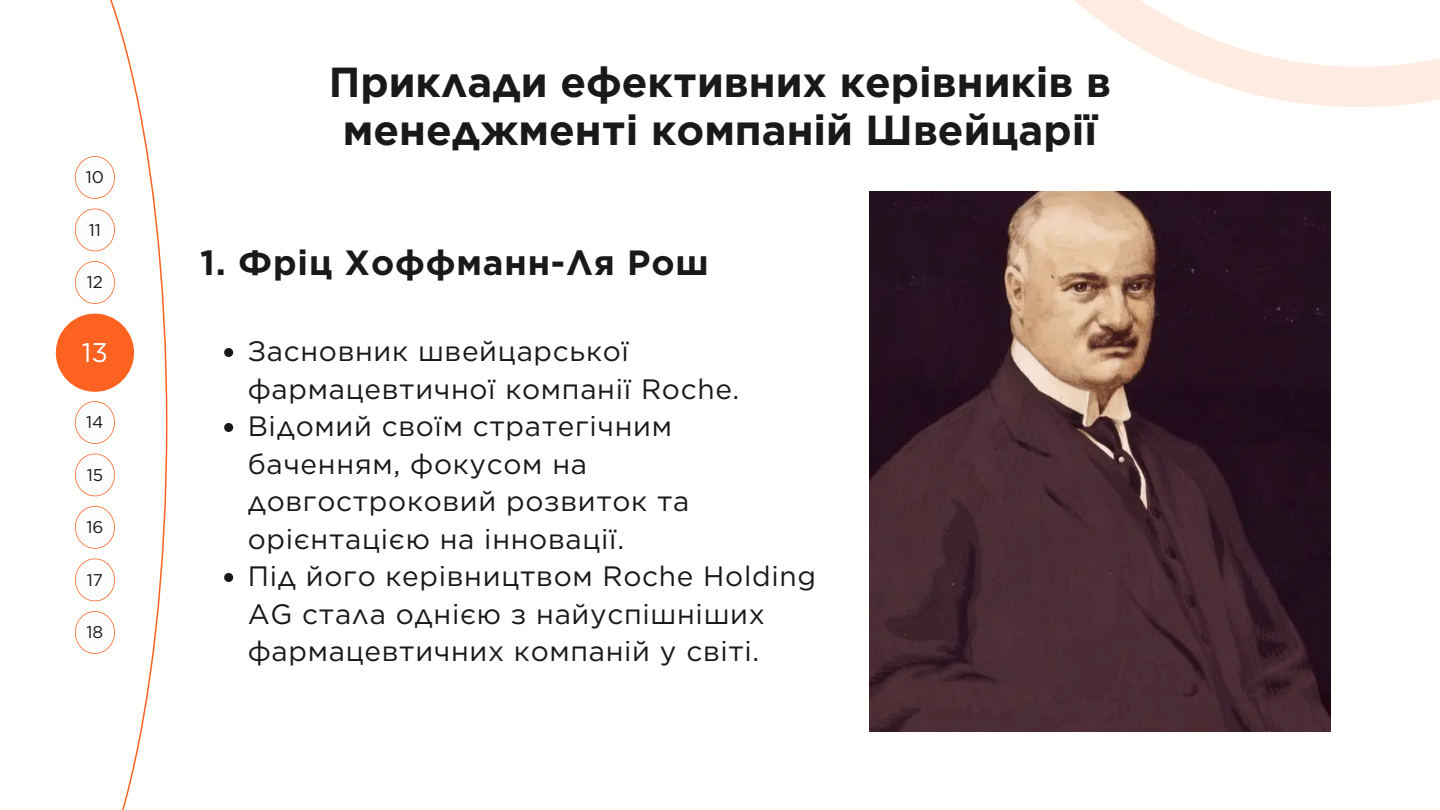
<style>
.page{position:relative;width:1440px;height:810px;background:#fff}
.page>*{position:absolute;margin:0;border:0;box-sizing:border-box;transform-origin:0 0}
.t1{font:700 42px/48px "Gotham";color:#191919;text-align:center}
.t2{font:700 35px "Gotham";letter-spacing:.025em;color:#191919}
.t3{font:28px/37.5px "Gotham";letter-spacing:.025em;color:#191919}
.t4{font:27px "Gotham";color:#fffefe}
.t5{font:17px "Gotham";color:#191919}
</style>
<div class="page">
<svg style="left:55px;top:0;width:112px;height:810px"></svg>
<div style="left:56px;top:314px;width:78px;height:78px;background:#fd6220;border-radius:50%"></div>
<svg style="left:75px;top:261px;width:40px;height:43px"></svg>
<svg style="left:75px;top:156px;width:40px;height:43px"></svg>
<svg style="left:75px;top:401px;width:40px;height:43px"></svg>
<svg style="left:75px;top:209px;width:40px;height:42px"></svg>
<svg style="left:75px;top:506px;width:40px;height:43px"></svg>
<svg style="left:75px;top:454px;width:40px;height:42px"></svg>
<svg style="left:75px;top:559px;width:40px;height:42px"></svg>
<svg style="left:75px;top:611px;width:40px;height:43px"></svg>
<svg style="left:1074px;top:0;width:366px;height:107px"></svg>
<img style="left:870px;top:191px;width:461px;height:541px">
<svg style="left:224px;top:348px;width:9px;height:9px"></svg>
<svg style="left:224px;top:423px;width:9px;height:9px"></svg>
<svg style="left:224px;top:573px;width:9px;height:9px"></svg>
<p class="t5" style="left:86px;top:167px;width:20px">10</p>
<p class="t5" style="left:89px;top:219px;width:14px">11</p>
<p class="t5" style="left:87px;top:272px;width:18px">12</p>
<p class="t4" style="left:82px;top:336px;width:28px">13</p>
<p class="t5" style="left:86px;top:412px;width:19px">14</p>
<p class="t5" style="left:87px;top:464px;width:18px">15</p>
<p class="t5" style="left:86px;top:517px;width:19px">16</p>
<p class="t5" style="left:87px;top:569px;width:18px">17</p>
<p class="t5" style="left:87px;top:622px;width:18px">18</p>
<h1 class="t1" style="left:329px;top:58px;width:784px">Приклади ефективних керівників в менеджменті компаній Швейцарії</h1>
<p class="t2" style="left:200px;top:242px;width:510px">1. Фріц Хоффманн-Ля Рош</p>
<p class="t3" style="left:248px;top:333px;width:570px">Засновник швейцарської фармацевтичної компанії Roche.<br>Відомий своїм стратегічним баченням, фокусом на довгостроковий розвиток та орієнтацією на інновації.<br>Під його керівництвом Roche Holding<br>AG стала однією з найуспішніших фармацевтичних компаній у світі.</p>
</div>
